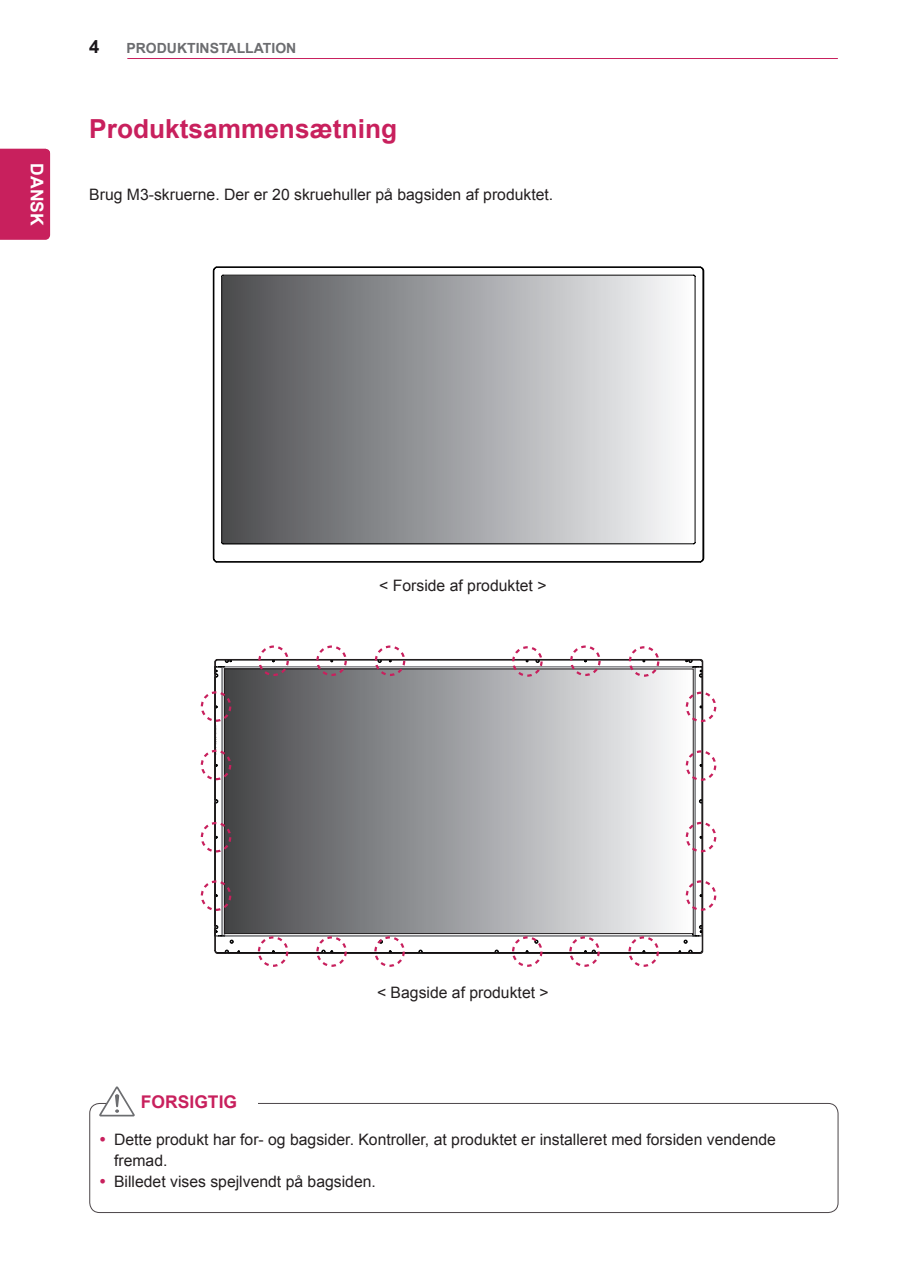
<style>
.page{position:relative;width:903px;height:1275px;background:#fff}
.page>*{position:absolute;margin:0;border:0;box-sizing:border-box;transform-origin:0 0}
.Title-1{font:700 26.25px "Arial";color:#c8205d}
.t1{font:700 21px "Arial";color:#fff}
.t2{font:700 18.38px "Arial";color:#1a161a}
.Title-note{font:700 17.5px "Arial";color:#c8205d}
.t3{font:700 17.5px "Arial";color:#fff}
.Body-Bullet{font:15.75px/21px "Arial";color:#231f20}
.Body{font:15.75px "Arial";color:#231f20}
.t4{font:700 14px "Arial";color:#6c6d70}
</style>
<div class="page">
<hr style="left:127px;top:58px;width:711px;height:1px;background:#c8205d">
<div style="left:0;top:149px;width:50px;height:91px;background:#c8205d"></div>
<div style="left:89px;top:1103px;width:749px;height:110px;border:1px solid #4c4649;border-radius:10px"></div>
<svg style="left:99px;top:1086px;width:36px;height:30px"></svg>
<svg style="left:215px;top:268px;width:487px;height:293px"></svg>
<div style="left:213px;top:266px;width:491px;height:297px;border:1px solid #000;border-radius:4px"></div>
<svg style="left:201px;top:645px;width:515px;height:322px"></svg>
<p class="t3" style="left:49px;top:163px;width:64px;rotate:90deg">DANSK</p>
<p class="t1" style="left:50px;top:172px;width:47px;rotate:90deg">DAN</p>
<p class="t2" style="left:89px;top:34px;width:12px">4</p>
<p class="t4" style="left:126px;top:39px;width:171px">PRODUKTINSTALLATION</p>
<p class="Title-1" style="left:89px;top:111px;width:309px">Produktsammensætning</p>
<p class="Body" style="left:89px;top:184px;width:465px">Brug M3-skruerne. Der er 20 skruehuller på bagsiden af produktet.</p>
<p class="Body" style="left:379px;top:575px;width:169px">&lt; Forside af produktet &gt;</p>
<p class="Title-note" style="left:141px;top:1090px;width:98px">FORSIGTIG</p>
<p class="Body" style="left:377px;top:982px;width:173px">&lt; Bagside af produktet &gt;</p>
<p class="Body-Bullet" style="left:114px;top:1129px;width:663px">Dette produkt har for- og bagsider. Kontroller, at produktet er installeret med forsiden vendende fremad.</p>
<p class="Body-Bullet" style="left:114px;top:1171px;width:263px">Billedet vises spejlvendt på bagsiden.</p>
</div>
